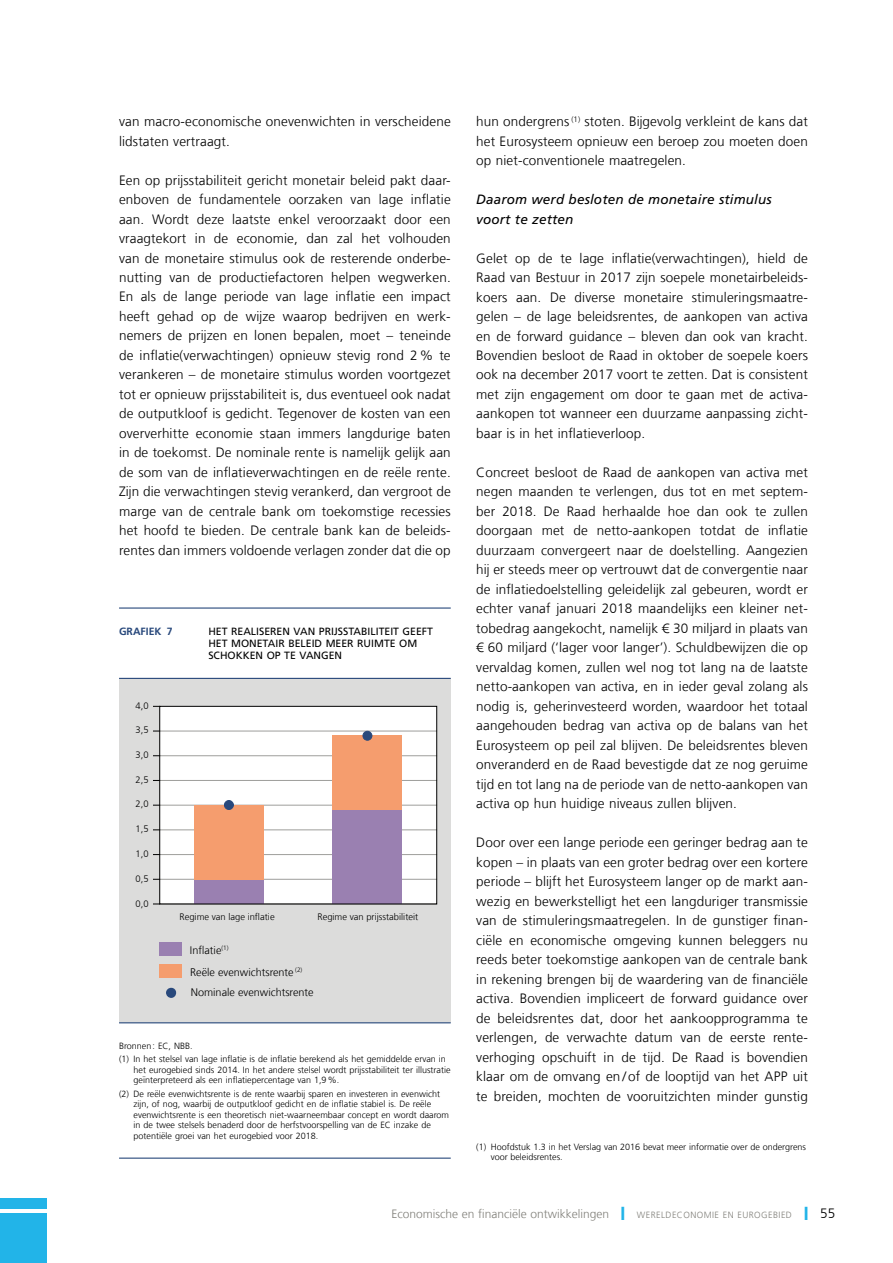
<style>
.page{position:relative;width:893px;height:1263px;background:#fff}
.page>*{position:absolute;margin:0;border:0;box-sizing:border-box;transform-origin:0 0}
.t1{font:300 13.5px/19.5px "Frutiger LT Com";letter-spacing:.01em;color:#000;text-align:justify}
.t2{font:italic 13.5px/19.5px "Frutiger LT Com";letter-spacing:.01em;color:#000}
.t3{font:300 12px "Frutiger LT Com";color:#81807a}
.t4{font:300 10.95px/22px "Frutiger LT Com";color:#000}
.t5{font:10.5px/12px "Frutiger LT Com";color:#000}
.t6{font:700 10.5px "Frutiger LT Com";color:#29497c}
.t7{font:300 9.3px "Frutiger LT Com";color:#000}
.t8{font:300 9px/10.5px "Frutiger LT Com";color:#000}
.t9{font:300 9px "Frutiger LT Com";color:#81807a}
.s1{color:#22b4e8}
.s2{font-size:9px}
</style>
<div class="page">
<div style="left:0;top:1198px;width:47px;height:11px;background:#22b4e8"></div>
<div style="left:0;top:1213px;width:47px;height:50px;background:#22b4e8"></div>
<div style="left:119px;top:678px;width:332px;height:345px;background:#dcdcdb"></div>
<hr style="left:119px;top:607px;width:332px;height:2px;background:#29497c">
<hr style="left:119px;top:1157px;width:332px;height:2px;background:#29497c">
<hr style="left:119px;top:678px;width:332px;height:1px;background:#29497c">
<hr style="left:119px;top:1022px;width:332px;height:1px;background:#29497c">
<div style="left:160px;top:706px;width:277px;height:198px;background:#fff"></div>
<hr style="left:159px;top:731px;width:278px;height:1px;background:#9e9e9b">
<hr style="left:159px;top:755px;width:278px;height:1px;background:#9e9e9b">
<hr style="left:159px;top:780px;width:278px;height:1px;background:#9e9e9b">
<hr style="left:159px;top:805px;width:278px;height:1px;background:#9e9e9b">
<hr style="left:159px;top:829px;width:278px;height:1px;background:#9e9e9b">
<hr style="left:159px;top:854px;width:278px;height:1px;background:#9e9e9b">
<hr style="left:159px;top:879px;width:278px;height:1px;background:#9e9e9b">
<div style="left:166px;top:988px;width:10px;height:10px;background:#29497c;border-radius:50%"></div>
<div style="left:160px;top:942px;width:22px;height:13px;background:#9a80b1"></div>
<div style="left:160px;top:964px;width:22px;height:13px;background:#f59d6e"></div>
<div style="left:194px;top:879px;width:69px;height:25px;background:#9a80b1"></div>
<div style="left:194px;top:805px;width:69px;height:74px;background:#f59d6e"></div>
<div style="left:333px;top:810px;width:69px;height:94px;background:#9a80b1"></div>
<div style="left:333px;top:736px;width:69px;height:74px;background:#f59d6e"></div>
<div style="left:224px;top:800px;width:10px;height:9px;background:#29497c;border:1px solid #29497c;border-radius:50%"></div>
<div style="left:363px;top:731px;width:9px;height:9px;background:#29497c;border:1px solid #29497c;border-radius:50%"></div>
<div style="left:159px;top:706px;width:278px;height:198px;border:1px solid #000"></div>
<p class="t1" style="left:119px;top:111px;width:333px">van macro-economische onevenwichten in verscheidene lidstaten vertraagt.</p>
<p class="t1" style="left:119px;top:170px;width:333px">Een op prijsstabiliteit gericht monetair beleid pakt daar&shy;enboven de fundamentele oorzaken van lage inflatie aan. Wordt deze laatste enkel veroorzaakt door een vraagtekort in de economie, dan zal het volhouden van de monetaire stimulus ook de resterende onderbe&shy;nutting van de productiefactoren helpen wegwerken.<br>En als de lange periode van lage inflatie een impact heeft gehad op de wijze waarop bedrijven en werk&shy;nemers de prijzen en lonen bepalen, moet – teneinde de inflatie(verwachtingen) opnieuw stevig rond 2% te verankeren – de monetaire stimulus worden voortgezet tot er opnieuw prijsstabiliteit is, dus eventueel ook nadat de outputkloof is gedicht. Tegenover de kosten van een oververhitte economie staan immers langdurige baten in de toekomst. De nominale rente is namelijk gelijk aan de som van de inflatieverwachtingen en de reële rente.<br>Zijn die verwachtingen stevig verankerd, dan vergroot de marge van de centrale bank om toekomstige recessies het hoofd te bieden. De centrale bank kan de beleids&shy;rentes dan immers voldoende verlagen zonder dat die op</p>
<p class="t6" style="left:119px;top:625px;width:20px">GRAFIEK</p>
<p class="t6" style="left:167px;top:625px;width:7px">7</p>
<p class="t5" style="left:208px;top:625px;width:226px">HET REALISEREN VAN PRIJSSTABILITEIT GEEFT<br>HET MONETAIR BELEID MEER RUIMTE OM<br>SCHOKKEN OP TE VANGEN</p>
<p class="t7" style="left:136px;top:700px;width:15px">4,0</p>
<p class="t7" style="left:136px;top:724px;width:15px">3,5</p>
<p class="t7" style="left:136px;top:749px;width:15px">3,0</p>
<p class="t7" style="left:136px;top:774px;width:15px">2,5</p>
<p class="t7" style="left:136px;top:798px;width:15px">2,0</p>
<p class="t7" style="left:136px;top:823px;width:15px">1,5</p>
<p class="t7" style="left:136px;top:848px;width:15px">1,0</p>
<p class="t7" style="left:136px;top:873px;width:15px">0,5</p>
<p class="t7" style="left:136px;top:898px;width:15px">0,0</p>
<p class="t7" style="left:180px;top:911px;width:97px">Regime van lage inflatie</p>
<p class="t7" style="left:317px;top:911px;width:102px">Regime van prijsstabiliteit</p>
<p class="t4" style="left:190px;top:939px;width:114px">Inflatie<sup>(1)<br></sup>Reële evenwichtsrente <sup>(2)</sup></p>
<p class="t4" style="left:191px;top:981px;width:124px">Nominale evenwichtsrente</p>
<p class="t8" style="left:119px;top:1039px;width:328px;line-height:13.5px">Bronnen: EC, NBB.<br>(1) In het stelsel van lage inflatie is de inflatie berekend als het gemiddelde ervan in</p>
<p class="t8" style="left:134px;top:1064px;width:318px">het eurogebied sinds 2014. In het andere stelsel wordt prijsstabiliteit ter illustratie geïnterpreteerd als een inflatiepercentage van 1,9%.</p>
<p class="t8" style="left:134px;top:1088px;width:317px;text-indent:-14px">(2) De reële evenwichtsrente is de rente waarbij sparen en investeren in evenwicht zijn, of nog, waarbij de outputkloof gedicht en de inflatie stabiel is. De reële evenwichtsrente is een theoretisch niet-waarneembaar concept en wordt daarom in de twee stelsels benaderd door de herfstvoorspelling van de EC inzake de potentiële groei van het eurogebied voor 2018.</p>
<p class="t1" style="left:476px;top:111px;width:333px">hun ondergrens <sup>(1)</sup> stoten. Bijgevolg verkleint de kans dat het Eurosysteem opnieuw een beroep zou moeten doen op niet-conventionele maatregelen.</p>
<p class="t2" style="left:476px;top:189px;width:297px">Daarom werd besloten de monetaire stimulus voort te zetten</p>
<p class="t1" style="left:476px;top:248px;width:333px">Gelet op de te lage inflatie(verwachtingen), hield de Raad van Bestuur in 2017 zijn soepele monetairbeleids&shy;koers aan. De diverse monetaire stimuleringsmaatre&shy;gelen – de lage beleidsrentes, de aankopen van activa en de forward guidance – bleven dan ook van kracht.<br>Bovendien besloot de Raad in oktober de soepele koers ook na december 2017 voort te zetten. Dat is consistent met zijn engagement om door te gaan met de activa&shy;aankopen tot wanneer een duurzame aanpassing zicht&shy;baar is in het inflatieverloop.</p>
<p class="t1" style="left:476px;top:462px;width:333px">Concreet besloot de Raad de aankopen van activa met negen maanden te verlengen, dus tot en met septem&shy;ber 2018. De Raad herhaalde hoe dan ook te zullen doorgaan met de netto-aankopen totdat de inflatie duurzaam convergeert naar de doelstelling. Aangezien hij er steeds meer op vertrouwt dat de convergentie naar de inflatiedoelstelling geleidelijk zal gebeuren, wordt er echter vanaf januari 2018 maandelijks een kleiner net&shy;tobedrag aangekocht, namelijk € 30 miljard in plaats van € 60 miljard (‘lager voor langer’). Schuldbewijzen die op vervaldag komen, zullen wel nog tot lang na de laatste netto-aankopen van activa, en in ieder geval zolang als nodig is, geherinvesteerd worden, waardoor het totaal aangehouden bedrag van activa op de balans van het Eurosysteem op peil zal blijven. De beleidsrentes bleven onveranderd en de Raad bevestigde dat ze nog geruime tijd en tot lang na de periode van de netto-aankopen van activa op hun huidige niveaus zullen blijven.</p>
<p class="t1" style="left:476px;top:833px;width:333px">Door over een lange periode een geringer bedrag aan te kopen – in plaats van een groter bedrag over een kortere periode – blijft het Eurosysteem langer op de markt aan&shy;wezig en bewerkstelligt het een langduriger transmissie van de stimuleringsmaatregelen. In de gunstiger finan&shy;ciële en economische omgeving kunnen beleggers nu reeds beter toekomstige aankopen van de centrale bank in rekening brengen bij de waardering van de financiële activa. Bovendien impliceert de forward guidance over de beleidsrentes dat, door het aankoopprogramma te verlengen, de verwachte datum van de eerste rente&shy;verhoging opschuift in de tijd. De Raad is bovendien klaar om de omvang en / of de looptijd van het APP uit te breiden, mochten de vooruitzichten minder gunstig</p>
<p class="t8" style="left:491px;top:1142px;width:317px;line-height:9.8px;text-indent:-14px">(1) Hoofdstuk 1.3 in het Verslag van 2016 bevat meer informatie over de ondergrens voor beleidsrentes.</p>
<p class="t3" style="left:392px;top:1206px;width:261px">Economische en financiële ontwikkelingen <span class="s1">❙</span> <span class="s2">Wereldeconomie</span></p>
<p class="t9" style="left:723px;top:1209px;width:21px">en eurogebied</p>
<p class="t1" style="left:804px;top:1203px;width:32px"><span class="s1">❙</span> 55</p>
</div>
